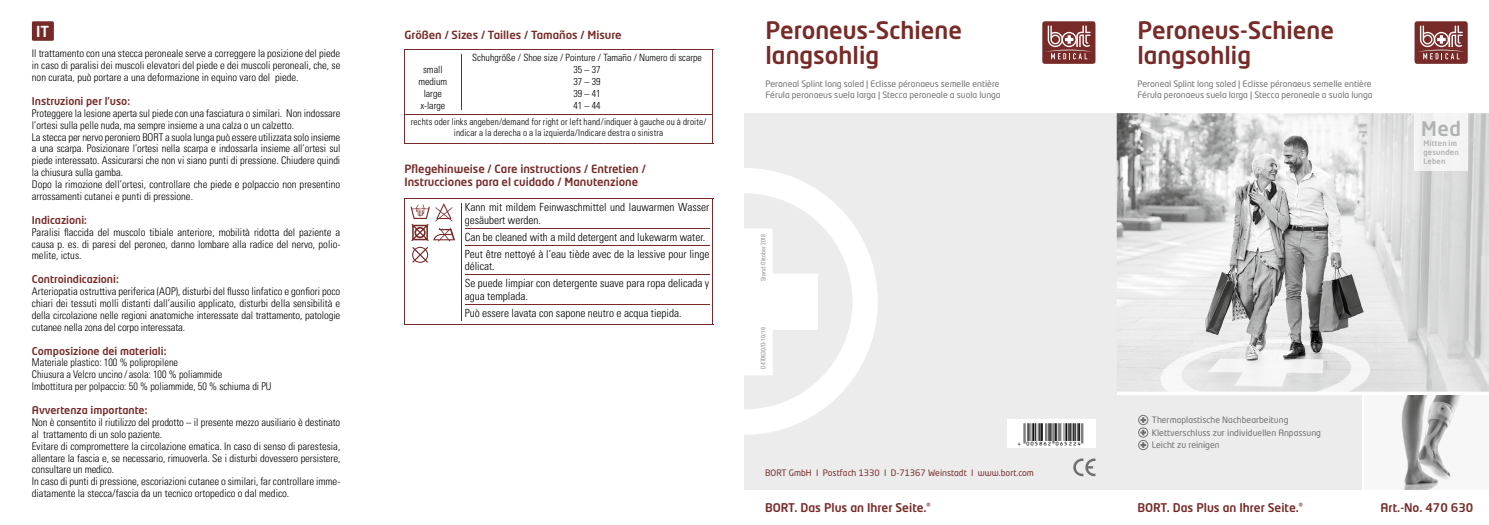
<style>
.page{position:relative;width:1489px;height:525px;background:#fff}
.page>*{position:absolute;margin:0;border:0;box-sizing:border-box;transform-origin:0 0}
.t1{font:500 23.75px/25px "Neo Tech Pro";color:#762b28}
.t2{font:500 20px "Neo Tech Pro";color:#b1b2b3}
.t3{font:500 15px "Neo Tech Pro";color:#fff}
.t4{font:500 11.88px "Neo Tech Pro";color:#762b28}
.t5{font:300 condensed 11.25px/16.9px "Univers LT Pro";color:#000}
.t6{font:500 11.25px/12.5px "Neo Tech Pro";color:#762b28}
.t7{font:500 11.12px "Neo Tech Pro";color:#762b28}
.t8{font:300 condensed 10.62px/11.9px "Univers LT Pro";letter-spacing:-.005em;color:#000;text-align:justify}
.t9{font:300 condensed 10.62px/11.9px "Univers LT Pro";letter-spacing:-.005em;color:#000;scale:.96 1}
.t10{font:500 10.62px "Neo Tech Pro";color:#762b28}
.t11{font:300 condensed 10px/11.9px "Univers LT Pro";color:#000;text-align:center}
.t12{font:10px "ID Automation UPCEANXS";letter-spacing:.02em;color:#000}
.t13{font:300 condensed 9.38px/11.9px "Univers LT Pro";letter-spacing:.015em;color:#000;text-align:center}
.t14{font:8.75px/12.5px "Neo Tech Std";letter-spacing:-.005em;color:#6f6f6e}
.t15{font:8.75px "Neo Tech Std";color:#762b28}
.t16{font:500 7.5px/8.8px "Neo Tech Pro";letter-spacing:.025em;color:#b1b2b3}
.t17{font:300 condensed 6.25px "Univers LT Pro";letter-spacing:.005em;color:#6f6f6e}
</style>
<div class="page">
<div style="left:744px;top:113px;width:372px;height:376px;background:#ececed"></div>
<svg style="left:744px;top:168px;width:133px;height:266px"></svg>
<div style="left:1414px;top:21px;width:53px;height:43px;background:#762b28;border-radius:3px"></div>
<svg style="left:1418px;top:26px;width:46px;height:33px"></svg>
<div style="left:1042px;top:21px;width:53px;height:43px;background:#762b28;border-radius:3px"></div>
<svg style="left:1046px;top:26px;width:46px;height:33px"></svg>
<div style="left:1006px;top:419px;width:89px;height:28px;background:#fff"></div>
<svg style="left:1073px;top:458px;width:22px;height:18px"></svg>
<img style="left:1401px;top:395px;width:60px;height:94px">
<hr style="left:404px;top:198px;width:57px;height:1px;background:#762b28">
<hr style="left:461px;top:198px;width:252px;height:1px;background:#762b28">
<hr style="left:404px;top:203px;width:1px;height:117px;background:#762b28">
<hr style="left:461px;top:203px;width:1px;height:117px;background:#762b28">
<hr style="left:712px;top:203px;width:1px;height:117px;background:#762b28">
<hr style="left:404px;top:324px;width:57px;height:1px;background:#762b28">
<hr style="left:461px;top:324px;width:252px;height:1px;background:#762b28">
<svg style="left:412px;top:247px;width:16px;height:16px"></svg>
<svg style="left:404px;top:199px;width:51px;height:42px"></svg>
<hr style="left:464px;top:228px;width:245px;height:1px;background:#762b28">
<hr style="left:464px;top:245px;width:245px;height:1px;background:#762b28">
<hr style="left:464px;top:274px;width:245px;height:1px;background:#762b28">
<hr style="left:464px;top:304px;width:245px;height:1px;background:#762b28">
<hr style="left:404px;top:143px;width:57px;height:1px;background:#762b28">
<hr style="left:461px;top:143px;width:252px;height:1px;background:#762b28">
<svg style="left:404px;top:50px;width:309px;height:93px"></svg>
<div style="left:32px;top:21px;width:22px;height:20px;background:#762b28;border-radius:2px"></div>
<div style="left:1116px;top:395px;width:245px;height:94px;background:#ececed"></div>
<svg style="left:1138px;top:415px;width:10px;height:35px"></svg>
<img style="left:1116px;top:113px;width:372px;height:278px">
<div style="left:1414px;top:113px;width:53px;height:58px;background:#f3f3f3"></div>
<h3 class="t3" style="left:36px;top:22px;width:15px">IT</h3>
<p class="t8" style="left:32px;top:47px;width:310px">Il trattamento con una stecca peroneale serve a correggere la posizione del piede in caso di paralisi dei muscoli elevatori del piede e dei muscoli peroneali, che, se non curata, può portare a una deformazione in equino varo del piede.</p>
<p class="t10" style="left:32px;top:94px;width:100px">Instruzioni per l’uso:</p>
<p class="t8" style="left:32px;top:106px;width:310px;text-align:left">Proteggere la lesione aperta sul piede con una fasciatura o similari. Non indossare l’ortesi sulla pelle nuda, ma sempre insieme a una calza o un calzetto.<br>La stecca per nervo peroniero BORT a suola lunga può essere utilizzata solo insieme a una scarpa. Posizionare l’ortesi nella scarpa e indossarla insieme all’ortesi sul piede interessato. Assicurarsi che non vi siano punti di pressione. Chiudere quindi la chiusura sulla gamba.<br>Dopo la rimozione dell’ortesi, controllare che piede e polpaccio non presentino arrossamenti cutanei e punti di pressione.</p>
<p class="t10" style="left:32px;top:213px;width:57px">Indicazioni:</p>
<p class="t8" style="left:32px;top:225px;width:310px">Paralisi flaccida del muscolo tibiale anteriore, mobilità ridotta del paziente a causa p. es. di paresi del peroneo, danno lombare alla radice del nervo, polio&shy;melite, ictus.</p>
<p class="t10" style="left:32px;top:272px;width:88px">Controindicazioni:</p>
<p class="t8" style="left:32px;top:285px;width:310px">Arteriopatia ostruttiva periferica (AOP), disturbi del flusso linfatico e gonfiori poco chiari dei tessuti molli distanti dall’ausilio applicato, disturbi della sensibilità e della circolazione nelle regioni anatomiche interessate dal trattamento, patologie cutanee nella zona del corpo interessata.</p>
<p class="t10" style="left:32px;top:344px;width:136px">Composizione dei materiali:</p>
<p class="t9" style="left:32px;top:356px;width:251px">Materiale plastico: 100 % polipropilene<br>Chiusura a Velcro uncino / asola: 100 % poliammide<br>Imbottitura per polpaccio: 50 % poliammide, 50 % schiuma di PU</p>
<p class="t10" style="left:32px;top:403px;width:117px">Avvertenza importante:</p>
<p class="t8" style="left:32px;top:415px;width:310px;text-align:left">Non è consentito il riutilizzo del prodotto – il presente mezzo ausiliario è destinato al trattamento di un solo paziente.<br>Evitare di compromettere la circolazione ematica. In caso di senso di parestesia, allentare la fascia e, se necessario, rimuoverla. Se i disturbi dovessero persistere, consultare un medico.<br>In caso di punti di pressione, escoriazioni cutanee o similari, far controllare imme&shy;diatamente la stecca/fascia da un tecnico ortopedico o dal medico.</p>
<p class="t7" style="left:404px;top:28px;width:219px">Größen / Sizes / Tailles / Tamaños / Misure</p>
<p class="t11" style="left:418px;top:63px;width:30px">small medium large x-large</p>
<p class="t11" style="left:472px;top:51px;width:231px">Schuhgröße / Shoe size / Pointure / Tamaño / Numero di scarpe<br>35 – 37<br>37 – 39<br>39 – 41<br>41 – 44</p>
<p class="t13" style="left:411px;top:115px;width:297px">rechts oder links angeben/demand for right or left hand/indiquer à gauche ou à droite/ indicar a la derecha o a la izquierda/Indicare destra o sinistra</p>
<p class="t6" style="left:404px;top:162px;width:243px">Pflegehinweise / Care instructions / Entretien /<br>Instrucciones para el cuidado / Manutenzione</p>
<p class="t5" style="left:464px;top:200px;width:246px;line-height:12.5px">Kann mit mildem Feinwaschmittel und lauwarmen Wasser gesäubert werden.</p>
<p class="t5" style="left:464px;top:227px;width:246px">Can be cleaned with a mild detergent and lukewarm water.<br>Peut être nettoyé à l’eau tiède avec de la lessive pour linge</p>
<p class="t5" style="left:464px;top:257px;width:246px">délicat.<br>Se puede limpiar con detergente suave para ropa delicada y</p>
<p class="t5" style="left:464px;top:286px;width:218px">agua templada.<br>Può essere lavata con sapone neutro e acqua tiepida.</p>
<h1 class="t1" style="left:765px;top:17px;width:198px">Peroneus-Schiene langsohlig</h1>
<p class="t14" style="left:765px;top:77px;width:237px;line-height:11.2px">Peroneal Splint long soled | Eclisse péronaeus semelle entière<br>Férula peronaeus suela larga | Stecca peroneale a suola lunga</p>
<p class="t17" style="left:759px;top:280px;width:48px;rotate:-90deg">Stand: Oktober 2018</p>
<p class="t17" style="left:759px;top:368px;width:43px;rotate:-90deg">D470630/D-10/18</p>
<p class="t12" style="left:1015px;top:431px;width:70px">Y(0A58GC*KQPMMO(</p>
<p class="t15" style="left:765px;top:467px;width:270px">BORT GmbH I Postfach 1330 I D-71367 Weinstadt I www.bort.com</p>
<p class="t4" style="left:765px;top:499px;width:167px">BORT. Das Plus an Ihrer Seite.<sup>®</sup></p>
<h1 class="t1" style="left:1137px;top:17px;width:198px">Peroneus-Schiene langsohlig</h1>
<p class="t14" style="left:1137px;top:77px;width:237px;line-height:11.2px">Peroneal Splint long soled | Eclisse péronaeus semelle entière<br>Férula peronaeus suela larga | Stecca peroneale a suola lunga</p>
<h2 class="t2" style="left:1421px;top:115px;width:41px">Med</h2>
<p class="t16" style="left:1423px;top:139px;width:37px">Mitten im gesunden<br>Leben</p>
<p class="t14" style="left:1151px;top:413px;width:171px">Thermoplastische Nachbearbeitung<br>Klettverschluss zur individuellen Anpassung<br>Leicht zu reinigen</p>
<p class="t4" style="left:1137px;top:499px;width:167px">BORT. Das Plus an Ihrer Seite.<sup>®</sup></p>
<p class="t4" style="left:1380px;top:499px;width:94px">Art.-No. 470 630</p>
</div>
